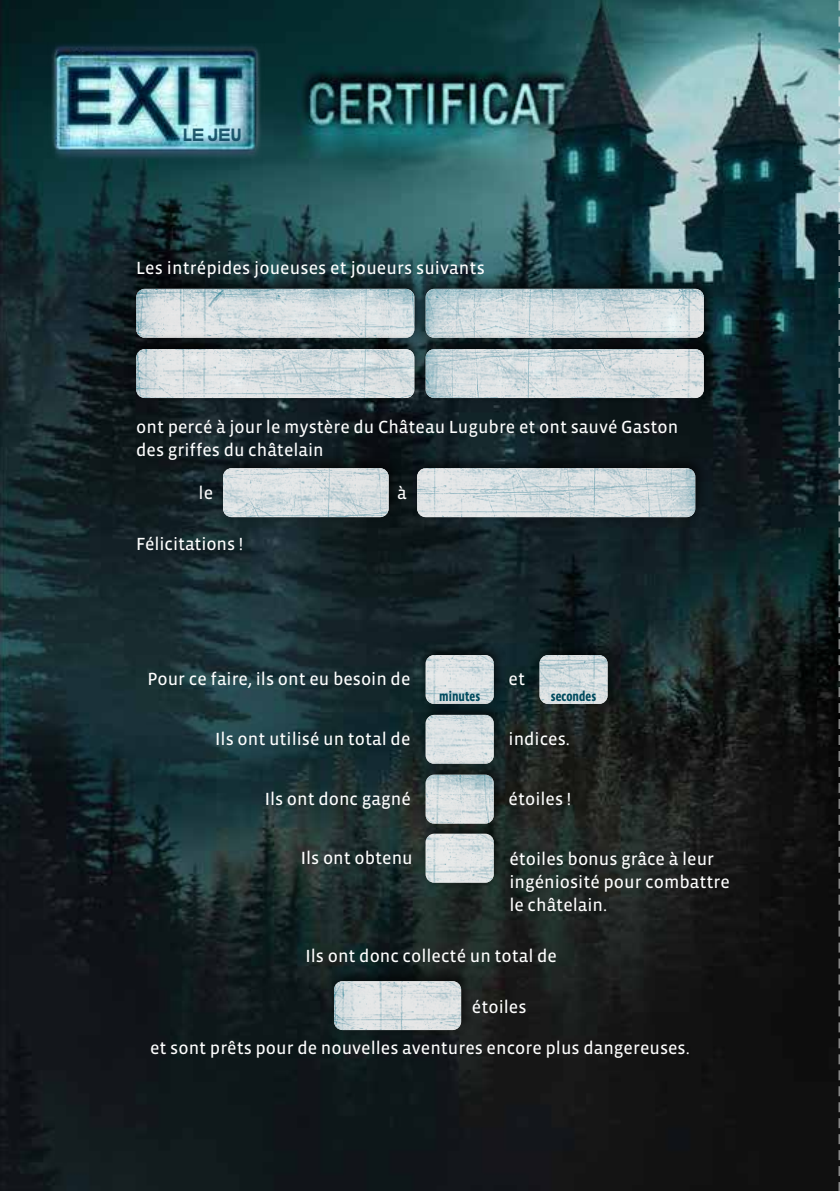
<style>
.page{position:relative;width:840px;height:1191px;background:#fff}
.page>*{position:absolute;margin:0;border:0;box-sizing:border-box;transform-origin:0 0}
.t1{font:18px/23px "Vista Sans OT";color:#fff}
.t2{font:17.8px "Optotypo";color:#044058;scale:.84 1}
.t3{font:700 14px "Vista Sans Nar OT";color:#004a5e}
.s1{color:#043f55}
</style>
<div class="page">
<img style="left:0;top:0;width:838px;height:1191px">
<svg style="left:838px;top:0;width:1px;height:1191px"></svg>
<div style="left:417px;top:639px;width:90px;height:70px;background:#000;opacity:.75"></div>
<img style="left:425px;top:655px;width:68px;height:44px">
<div style="left:417px;top:817px;width:90px;height:71px;background:#000;opacity:.75"></div>
<img style="left:425px;top:833px;width:68px;height:49px">
<div style="left:530px;top:639px;width:90px;height:70px;background:#000;opacity:.75"></div>
<img style="left:539px;top:655px;width:68px;height:49px">
<div style="left:214px;top:452px;width:188px;height:71px;background:#000;opacity:.75"></div>
<img style="left:223px;top:468px;width:165px;height:49px">
<div style="left:408px;top:452px;width:300px;height:71px;background:#000;opacity:.75"></div>
<img style="left:417px;top:468px;width:277px;height:49px">
<div style="left:128px;top:273px;width:299px;height:70px;background:#000;opacity:.75"></div>
<img style="left:136px;top:289px;width:278px;height:44px">
<div style="left:417px;top:273px;width:299px;height:70px;background:#000;opacity:.75"></div>
<img style="left:425px;top:289px;width:278px;height:44px">
<div style="left:128px;top:333px;width:299px;height:70px;background:#000;opacity:.75"></div>
<img style="left:136px;top:349px;width:278px;height:49px">
<div style="left:417px;top:333px;width:299px;height:70px;background:#000;opacity:.75"></div>
<img style="left:425px;top:349px;width:278px;height:49px">
<div style="left:417px;top:699px;width:90px;height:70px;background:#000;opacity:.75"></div>
<img style="left:425px;top:715px;width:68px;height:43px">
<div style="left:417px;top:758px;width:90px;height:71px;background:#000;opacity:.75"></div>
<img style="left:425px;top:774px;width:68px;height:49px">
<div style="left:325px;top:965px;width:149px;height:70px;background:#000;opacity:.75"></div>
<img style="left:334px;top:981px;width:127px;height:49px">
<img style="left:48px;top:43px;width:216px;height:120px">
<p class="t2" style="left:182px;top:123px;width:73px">L<span class="s1">E</span> JEU</p>
<p class="t1" style="left:136px;top:256px;width:350px">Les intrépides joueuses et joueurs suivants</p>
<p class="t1" style="left:136px;top:415px;width:543px">ont percé à jour le mystère du Château Lugubre et ont sauvé Gaston des griffes du châtelain</p>
<p class="t1" style="left:198px;top:481px;width:16px">le</p>
<p class="t1" style="left:397px;top:481px;width:11px">à</p>
<p class="t1" style="left:136px;top:533px;width:108px">Félicitations !</p>
<p class="t1" style="left:147px;top:668px;width:264px">Pour ce faire, ils ont eu besoin de</p>
<p class="t1" style="left:508px;top:668px;width:18px">et</p>
<p class="t3" style="left:439px;top:689px;width:42px">minutes</p>
<p class="t3" style="left:550px;top:689px;width:47px">secondes</p>
<p class="t1" style="left:215px;top:727px;width:196px">Ils ont utilisé un total de</p>
<p class="t1" style="left:508px;top:727px;width:63px">indices.</p>
<p class="t1" style="left:264px;top:787px;width:147px">Ils ont donc gagné</p>
<p class="t1" style="left:508px;top:787px;width:64px">étoiles !</p>
<p class="t1" style="left:300px;top:847px;width:113px">Ils ont obtenu</p>
<p class="t1" style="left:509px;top:847px;width:222px">étoiles bonus grâce à leur ingéniosité pour combattre le châtelain.</p>
<p class="t1" style="left:305px;top:944px;width:253px">Ils ont donc collecté un total de</p>
<p class="t1" style="left:471px;top:996px;width:56px">étoiles</p>
<p class="t1" style="left:150px;top:1037px;width:541px">et sont prêts pour de nouvelles aventures encore plus dangereuses.</p>
</div>
